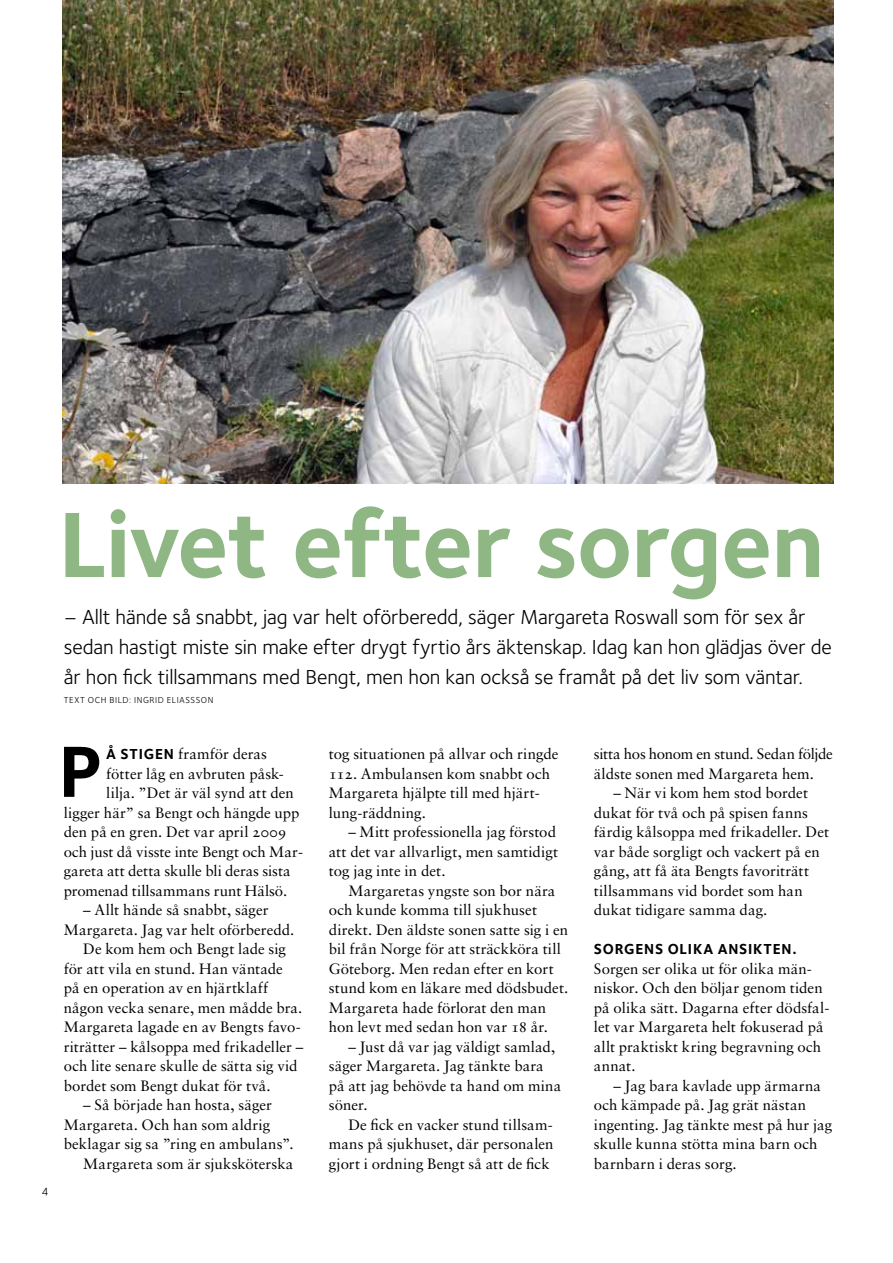
<style>
.page{position:relative;width:893px;height:1263px;background:#fff}
.page>*{position:absolute;margin:0;border:0;box-sizing:border-box;transform-origin:0 0}
.t1{font:700 96px "Foundry Sterling";letter-spacing:-.015em;color:#8eb784}
.t2{font:75px "Foundry Sterling Bold OSF";color:#000}
.t3{font:21px/30px "Foundry Sterling Book OSF";letter-spacing:-.005em;color:#000}
.t4{font:15px/19.5px "Sabon LT Std";letter-spacing:.005em;color:#000}
.t5{font:700 15px "Foundry Sterling";color:#000}
.t6{font:12px "Foundry Sterling Book OSF";color:#000}
.t7{font:9px "Foundry Sterling Book OSF";color:#000}
.s1{font-family:"Foundry Sterling";font-weight:700}
</style>
<div class="page">
<img style="left:63px;top:0;width:771px;height:483px">
<h1 class="t1" style="left:59px;top:477px;width:767px">Livet efter sorgen</h1>
<p class="t3" style="left:64px;top:601px;width:770px">– Allt hände så snabbt, jag var helt oförberedd, säger Margareta Roswall som för sex år sedan hastigt miste sin make efter drygt fyrtio års äktenskap. I dag kan hon glädjas över de år hon fick tillsammans med Bengt, men hon kan också se framåt på det liv som väntar.</p>
<p class="t7" style="left:64px;top:694px;width:151px">text och bild: I ngrid Eliassson</p>
<p class="t6" style="left:42px;top:1181px;width:7px">4</p>
<p class="t4" style="left:106px;top:744px;width:162px"><span class="s1">å stigen</span> framför deras</p>
<p class="t4" style="left:106px;top:763px;width:179px">fötter låg en avbruten påsk-</p>
<p class="t4" style="left:106px;top:783px;width:189px">lilja. ”Det är väl synd att den</p>
<p class="t4" style="left:64px;top:802px;width:237px">ligger här” sa Bengt och hängde upp</p>
<p class="t4" style="left:64px;top:822px;width:224px">den på en gren. Det var april 2009</p>
<p class="t4" style="left:64px;top:841px;width:241px">och just då visste inte Bengt och Mar-</p>
<p class="t4" style="left:64px;top:861px;width:228px">gareta att detta skulle bli deras sista</p>
<p class="t4" style="left:64px;top:880px;width:225px">promenad tillsammans runt Hälsö.</p>
<p class="t4" style="left:83px;top:900px;width:187px">– Allt hände så snabbt, säger</p>
<p class="t4" style="left:64px;top:919px;width:232px">Margareta. Jag var helt oförberedd.</p>
<p class="t4" style="left:83px;top:939px;width:204px">De kom hem och Bengt lade sig</p>
<p class="t4" style="left:64px;top:958px;width:221px">för att vila en stund. Han väntade</p>
<p class="t4" style="left:64px;top:978px;width:206px">på en operation av en hjärtklaff</p>
<p class="t4" style="left:64px;top:997px;width:240px">någon vecka senare, men mådde bra.</p>
<p class="t4" style="left:64px;top:1017px;width:239px">Margareta lagade en av Bengts favo-</p>
<p class="t4" style="left:64px;top:1036px;width:241px">riträtter – kålsoppa med frikadeller –</p>
<p class="t4" style="left:64px;top:1056px;width:235px">och lite senare skulle de sätta sig vid</p>
<p class="t4" style="left:64px;top:1075px;width:208px">bordet som Bengt dukat för två.</p>
<p class="t4" style="left:83px;top:1095px;width:190px">– Så började han hosta, säger</p>
<p class="t4" style="left:64px;top:1114px;width:208px">Margareta. Och han som aldrig</p>
<p class="t4" style="left:64px;top:1134px;width:231px">beklagar sig sa ”ring en ambulans”.</p>
<p class="t4" style="left:83px;top:1153px;width:212px">Margareta som är sjuksköterska</p>
<h2 class="t2" style="left:59px;top:719px;width:46px">P</h2>
<p class="t4" style="left:329px;top:744px;width:231px">tog situationen på allvar och ringde<br>112. Ambulansen kom snabbt och<br>Margareta hjälpte till med hjärt&shy;lung-räddning.</p>
<p class="t4" style="left:329px;top:822px;width:231px;text-indent:20px">– Mitt professionella jag förstod att det var allvarligt, men samtidigt tog jag inte in det.</p>
<p class="t4" style="left:329px;top:880px;width:241px;text-indent:20px">Margaretas yngste son bor nära och kunde komma till sjukhuset direkt. Den äldste sonen satte sig i en bil från Norge för att sträckköra till Göteborg. Men redan efter en kort stund kom en läkare med dödsbudet.<br>Margareta hade förlorat den man hon levt med sedan hon var 18 år.</p>
<p class="t4" style="left:329px;top:1036px;width:234px;text-indent:20px">– Just då var jag väldigt samlad, säger Margareta. Jag tänkte bara på att jag behövde ta hand om mina söner.</p>
<p class="t4" style="left:329px;top:1114px;width:226px;text-align:justify;text-indent:20px">De fick en vacker stund tillsam&shy;mans på sjukhuset, där personalen gjort i ordning Bengt så att de fick</p>
<p class="t4" style="left:594px;top:744px;width:240px">sitta hos honom en stund. Sedan följde äldste sonen med Margareta hem.</p>
<p class="t4" style="left:594px;top:783px;width:237px;text-indent:20px">– När vi kom hem stod bordet dukat för två och på spisen fanns färdig kålsoppa med frikadeller. Det var både sorgligt och vackert på en gång, att få äta Bengts favoriträtt tillsammans vid bordet som han dukat tidigare samma dag.</p>
<p class="t5" style="left:594px;top:938px;width:32px">SORGENS</p>
<p class="t5" style="left:668px;top:938px;width:22px">OLIKA</p>
<p class="t5" style="left:718px;top:938px;width:11px">ANSIKTEN</p>
<p class="t5" style="left:792px;top:938px;width:6px">.</p>
<p class="t4" style="left:594px;top:958px;width:237px">Sorgen ser olika ut för olika män&shy;niskor. Och den böljar genom tiden på olika sätt. Dagarna efter dödsfal&shy;let var Margareta helt fokuserad på allt praktiskt kring begravning och annat.</p>
<p class="t4" style="left:594px;top:1075px;width:240px;text-indent:20px">– Jag bara kavlade upp ärmarna och kämpade på. Jag grät nästan ingenting. Jag tänkte mest på hur jag skulle kunna stötta mina barn och barnbarn i deras sorg.</p>
</div>
